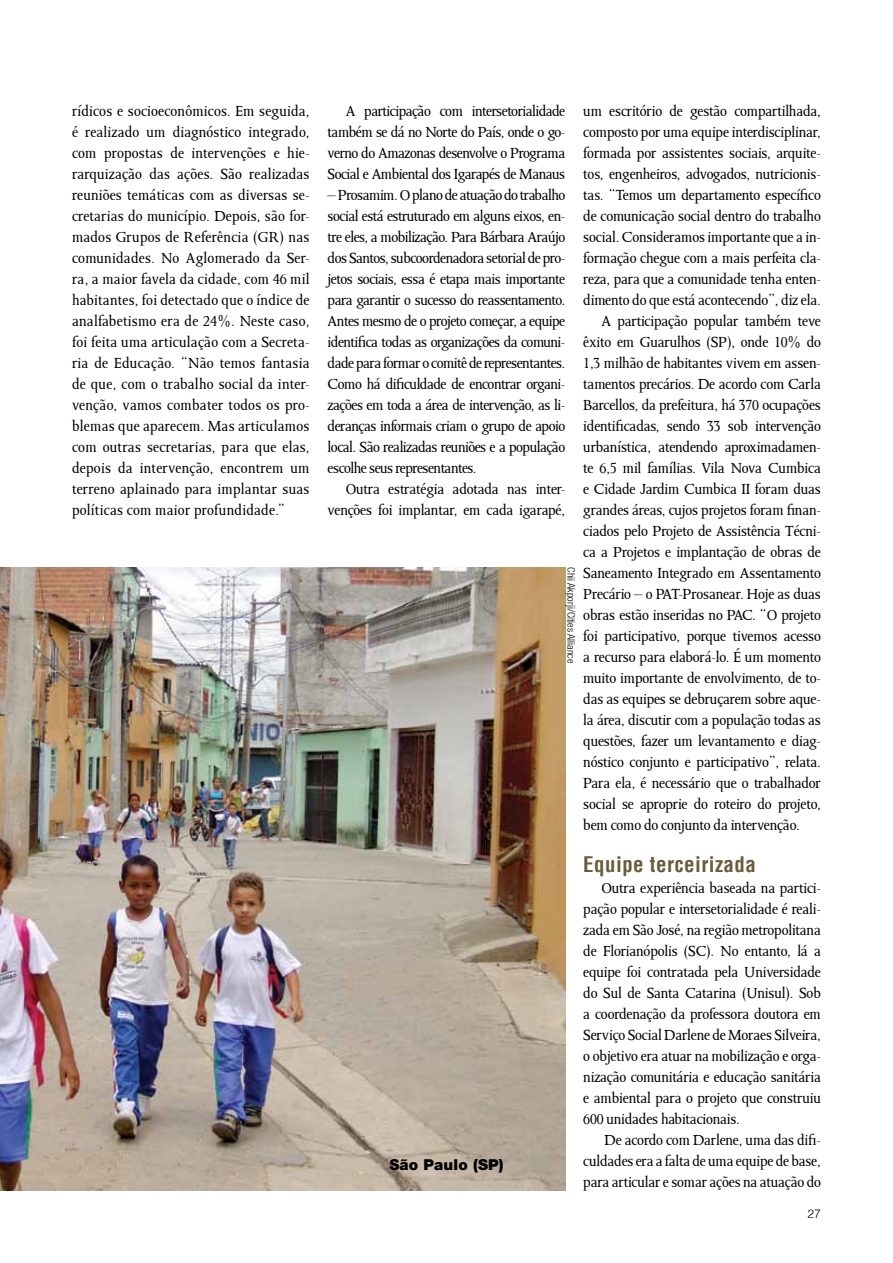
<style>
.page{position:relative;width:893px;height:1263px;background:#fff}
.page>*{position:absolute;margin:0;border:0;box-sizing:border-box;transform-origin:0 0}
.t1{font:700 condensed 21px "Helvetica LT";letter-spacing:.02em;color:#6a5c38}
.t2{font:16.5px/21px "Octavian";letter-spacing:-.01em;color:#000;text-align:justify}
.t3{font:900 15px "Helvetica Neue LT";letter-spacing:.01em;color:#000}
.t4{font:300 12px "Helvetica LT";color:#000}
.t5{font:300 condensed 10.5px "Helvetica Neue LT";color:#000}
</style>
<div class="page">
<img style="left:0;top:567px;width:565px;height:624px">
<p class="t2" style="left:72px;top:100px;width:239px">rídicos e socioeconômicos. Em seguida, é realizado um diagnóstico integrado, com propostas de intervenções e hie&shy;rarquização das ações. São realizadas reuniões temáticas com as diversas se&shy;cretarias do município. Depois, são for&shy;mados Grupos de Referência (GR) nas comunidades. No Aglomerado da Ser&shy;ra, a maior favela da cidade, com 46 mil habitantes, foi detectado que o índice de analfabetismo era de 24%. Neste caso, foi feita uma articulação com a Secreta&shy;ria de Educação. “Não temos fantasia de que, com o trabalho social da inter&shy;venção, vamos combater todos os pro&shy;blemas que aparecem. Mas articulamos com outras secretarias, para que elas, depois da intervenção, encontrem um terreno aplainado para implantar suas políticas com maior profundidade.”</p>
<p class="t2" style="left:328px;top:100px;width:239px;text-indent:18px">A participação com intersetorialidade também se dá no Norte do País, onde o go&shy;verno do Amazonas desenvolve o Programa Social e Ambiental dos Igarapés de Manaus</p>
<p class="t2" style="left:328px;top:184px;width:239px">– Prosamim. O plano de atuação do trabalho social está estruturado em alguns eixos, en&shy;tre eles, a mobilização. Para Bárbara Araújo dos Santos, subcoordenadora setorial de pro&shy;jetos sociais, essa é etapa mais importante para garantir o sucesso do reassentamento.<br>Antes mesmo de o projeto começar, a equipe identifica todas as organizações da comuni&shy;dade para formar o comitê de representantes.<br>Como há dificuldade de encontrar organi&shy;zações em toda a área de intervenção, as li&shy;deranças informais criam o grupo de apoio local. São realizadas reuniões e a população escolhe seus representantes.</p>
<p class="t2" style="left:328px;top:478px;width:239px;text-align:right">Outra estratégia adotada nas inter&shy;venções foi implantar, em cada igarapé,</p>
<p class="t5" style="left:577px;top:567px;width:97px;rotate:90deg">Chii Akporji/Cities Alliance</p>
<p class="t3" style="left:389px;top:1155px;width:116px">São Paulo (SP)</p>
<p class="t2" style="left:583px;top:100px;width:239px">um escritório de gestão compartilhada,</p>
<p class="t2" style="left:583px;top:121px;width:239px">composto por uma equipe interdisciplinar,</p>
<p class="t2" style="left:583px;top:142px;width:239px">formada por assistentes sociais, arquite-</p>
<p class="t2" style="left:583px;top:163px;width:239px">tos, engenheiros, advogados, nutricionis-</p>
<p class="t2" style="left:583px;top:184px;width:239px">tas. “Temos um departamento específico</p>
<p class="t2" style="left:583px;top:205px;width:239px">de comunicação social dentro do trabalho</p>
<p class="t2" style="left:583px;top:226px;width:239px">social. Consideramos importante que a in-</p>
<p class="t2" style="left:583px;top:247px;width:239px">formação chegue com a mais perfeita cla-</p>
<p class="t2" style="left:583px;top:268px;width:239px">reza, para que a comunidade tenha enten-</p>
<p class="t2" style="left:583px;top:289px;width:239px">dimento do que está acontecendo”, diz ela.</p>
<p class="t2" style="left:601px;top:310px;width:221px">A participação popular também teve</p>
<p class="t2" style="left:583px;top:331px;width:239px">êxito em Guarulhos (SP), onde 10% do</p>
<p class="t2" style="left:583px;top:352px;width:239px">1,3 milhão de habitantes vivem em assen-</p>
<p class="t2" style="left:583px;top:373px;width:239px">tamentos precários. De acordo com Carla</p>
<p class="t2" style="left:583px;top:394px;width:239px">Barcellos, da prefeitura, há 370 ocupações</p>
<p class="t2" style="left:583px;top:415px;width:239px">identificadas, sendo 33 sob intervenção</p>
<p class="t2" style="left:583px;top:436px;width:239px">urbanística, atendendo aproximadamen-</p>
<p class="t2" style="left:583px;top:457px;width:239px">te 6,5 mil famílias. Vila Nova Cumbica</p>
<p class="t2" style="left:583px;top:478px;width:239px">e Cidade Jardim Cumbica II foram duas</p>
<p class="t2" style="left:583px;top:499px;width:239px">grandes áreas, cujos projetos foram finan-</p>
<p class="t2" style="left:583px;top:520px;width:239px">ciados pelo Projeto de Assistência Técni-</p>
<p class="t2" style="left:583px;top:541px;width:239px">ca a Projetos e implantação de obras de</p>
<p class="t2" style="left:583px;top:562px;width:239px">Saneamento Integrado em Assentamento</p>
<p class="t2" style="left:583px;top:583px;width:239px">Precário – o PAT-Prosanear. Hoje as duas</p>
<p class="t2" style="left:583px;top:604px;width:239px">obras estão inseridas no PAC. “O projeto</p>
<p class="t2" style="left:583px;top:625px;width:239px">foi participativo, porque tivemos acesso</p>
<p class="t2" style="left:583px;top:646px;width:239px">a recurso para elaborá-lo. É um momento</p>
<p class="t2" style="left:583px;top:667px;width:239px">muito importante de envolvimento, de to-</p>
<p class="t2" style="left:583px;top:688px;width:239px">das as equipes se debruçarem sobre aque-</p>
<p class="t2" style="left:583px;top:709px;width:239px">la área, discutir com a população todas as</p>
<p class="t2" style="left:583px;top:730px;width:239px">questões, fazer um levantamento e diag-</p>
<p class="t2" style="left:583px;top:751px;width:239px">nóstico conjunto e participativo”, relata.</p>
<p class="t2" style="left:583px;top:772px;width:239px">Para ela, é necessário que o trabalhador</p>
<p class="t2" style="left:583px;top:793px;width:239px">social se aproprie do roteiro do projeto,</p>
<p class="t2" style="left:583px;top:814px;width:218px">bem como do conjunto da intervenção.</p>
<p class="t1" style="left:583px;top:851px;width:174px">Equipe terceirizada</p>
<p class="t2" style="left:583px;top:877px;width:239px;text-indent:18px">Outra experiência baseada na partici&shy;pação popular e intersetorialidade é reali&shy;zada em São José, na região metropolitana de Florianópolis (SC). No entanto, lá a equipe foi contratada pela Universidade do Sul de Santa Catarina (Unisul). Sob a coordenação da professora doutora em Serviço Social Darlene de Moraes Silveira, o objetivo era atuar na mobilização e orga&shy;nização comunitária e educação sanitária e ambiental para o projeto que construiu 600 unidades habitacionais.</p>
<p class="t2" style="left:583px;top:1129px;width:239px;text-indent:21px">De acordo com Darlene, uma das difi&shy;culdades era a falta de uma equipe de base, para articular e somar ações na atuação do</p>
<p class="t4" style="left:807px;top:1206px;width:15px">27</p>
</div>
